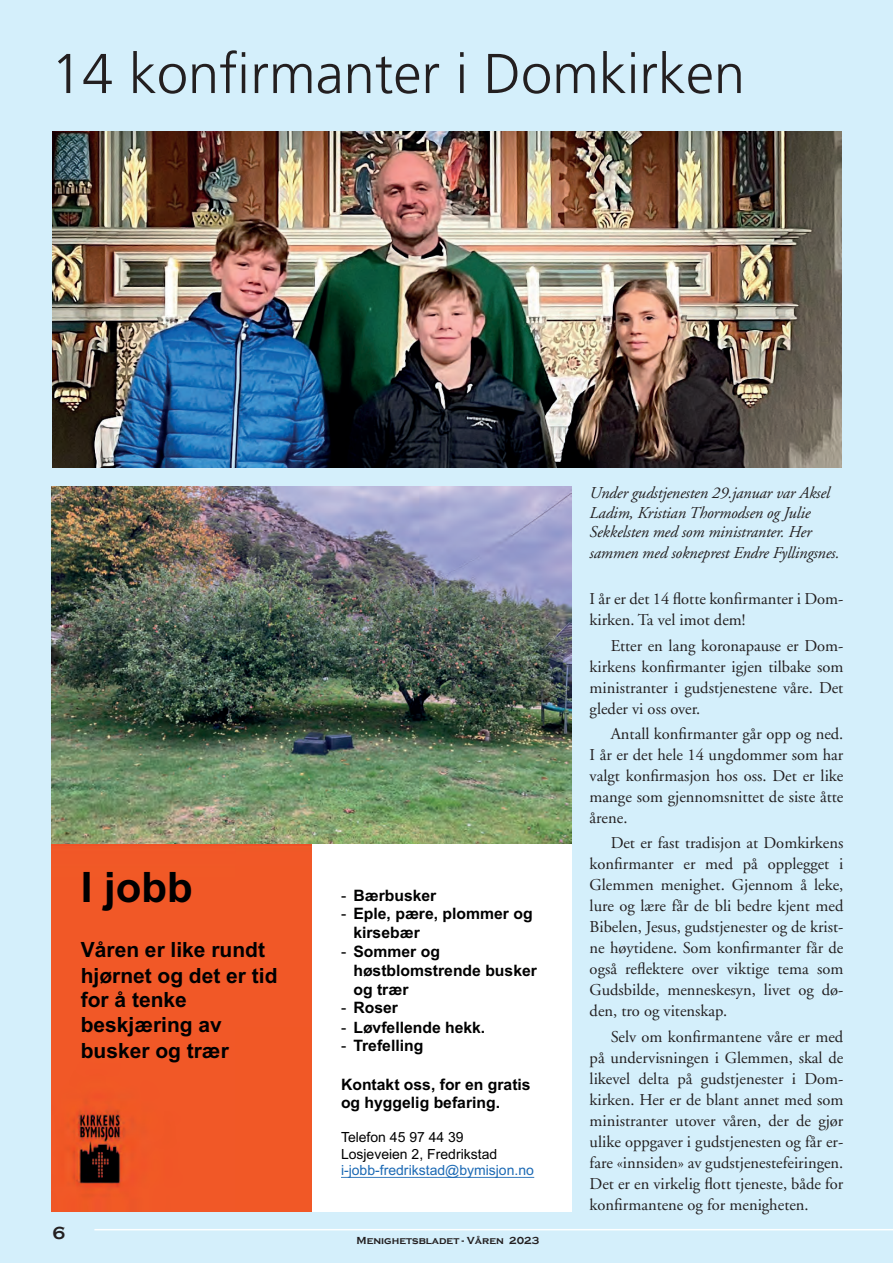
<style>
.page{position:relative;width:893px;height:1263px;background:#d4effb}
.page>*{position:absolute;margin:0;border:0;box-sizing:border-box;transform-origin:0 0}
.t1{font:300 55.95px "Frutiger";color:#231f20}
.t2{font:700 42px "Arial";color:#000001}
.t3{font:700 21px/25px "Arial";color:#000001}
.t4{font:700 18px "Copperplate Gothic";color:#231f20}
.t5{font:16.5px/21px "Adobe Garamond LT";color:#231f20;text-align:justify}
.t6{font:italic 16.5px/19.5px "Adobe Garamond LT";letter-spacing:-.01em;color:#231f20}
.t7{font:700 15.75px/19.4px "Arial";color:#000001}
.t8{font:13.95px/16.6px "Arial";color:#000001}
.t9{font:13.95px "Arial";color:#1b69b4}
.t10{font:700 10.5px "Copperplate Gothic";color:#231f20}
.s1{font-weight:400}
</style>
<div class="page">
<hr style="left:94px;top:1229px;width:799px;height:1px;background:#fff">
<div style="left:51px;top:487px;width:520px;height:725px;background:#fff"></div>
<div style="left:51px;top:844px;width:260px;height:368px;background:#f15827"></div>
<svg style="left:341px;top:1177px;width:193px;height:1px"></svg>
<img style="left:51px;top:487px;width:520px;height:357px">
<img style="left:52px;top:132px;width:790px;height:336px">
<h1 class="t1" style="left:51px;top:42px;width:696px">14 konfirmanter i Domkirken</h1>
<h2 class="t2" style="left:81px;top:858px;width:114px">I jobb</h2>
<p class="t3" style="left:81px;top:938px;width:198px">Våren er like rundt hjørnet og det er tid for å tenke beskjæring av busker og trær</p>
<p class="t4" style="left:52px;top:1223px;width:14px">6</p>
<p class="t7" style="left:341px;top:886px;width:97px"><span class="s1">-</span> Bærbusker</p>
<p class="t7" style="left:353px;top:904px;width:181px;text-indent:-12px"><span class="s1">-</span> Eple, pære, plommer og kirsebær</p>
<p class="t7" style="left:353px;top:941px;width:185px;text-indent:-12px"><span class="s1">-</span> Sommer og høstblomstrende busker og trær</p>
<p class="t7" style="left:341px;top:998px;width:58px"><span class="s1">-</span> Roser</p>
<p class="t7" style="left:341px;top:1018px;width:146px"><span class="s1">-</span> Løvfellende hekk.</p>
<p class="t7" style="left:341px;top:1036px;width:84px"><span class="s1">-</span> Trefelling</p>
<p class="t7" style="left:341px;top:1075px;width:191px;line-height:18.3px">Kontakt oss, for en gratis og hyggelig befaring.</p>
<p class="t8" style="left:341px;top:1129px;width:158px">Telefon 45 97 44 39<br>Losjeveien 2, Fredrikstad</p>
<p class="t9" style="left:341px;top:1161px;width:194px">i-jobb-fredrikstad@bymisjon.no</p>
<p class="t10" style="left:357px;top:1234px;width:184px">Menighetsbladet - Våren 2023</p>
<p class="t6" style="left:590px;top:483px;width:242px">Under gudstjenesten 29.januar var Aksel<br>Ladim, Kristian Thormodsen og Julie<br>Sekkelsten med som ministranter. Her</p>
<p class="t6" style="left:590px;top:543px;width:251px">sammen med sokneprest Endre Fyllingsnes.</p>
<p class="t5" style="left:590px;top:589px;width:255px">I år er det 14 flotte konfirmanter i Dom&shy;kirken. Ta vel imot dem!</p>
<p class="t5" style="left:590px;top:635px;width:255px;text-indent:21px">Etter en lang koronapause er Dom&shy;kirkens konfirmanter igjen tilbake som ministranter i gudstjenestene våre. Det gleder vi oss over.</p>
<p class="t5" style="left:590px;top:723px;width:255px;text-indent:21px">Antall konfirmanter går opp og ned.<br>I år er det hele 14 ungdommer som har valgt konfirmasjon hos oss. Det er like mange som gjennomsnittet de siste åtte årene.</p>
<p class="t5" style="left:590px;top:832px;width:255px;text-indent:21px">Det er fast tradisjon at Domkirkens konfirmanter er med på opplegget i Glemmen menighet. Gjennom å leke, lure og lære får de bli bedre kjent med Bibelen, Jesus, gudstjenester og de krist&shy;ne høytidene. Som konfirmanter får de også reflektere over viktige tema som Gudsbilde, menneskesyn, livet og dø&shy;den, tro og vitenskap.</p>
<p class="t5" style="left:590px;top:1026px;width:255px;text-indent:21px">Selv om konfirmantene våre er med på undervisningen i Glemmen, skal de likevel delta på gudstjenester i Dom&shy;kirken. Her er de blant annet med som ministranter utover våren, der de gjør ulike oppgaver i gudstjenesten og får er&shy;fare «innsiden» av gudstjenestefeiringen.<br>Det er en virkelig flott tjeneste, både for konfirmantene og for menigheten.</p>
</div>
